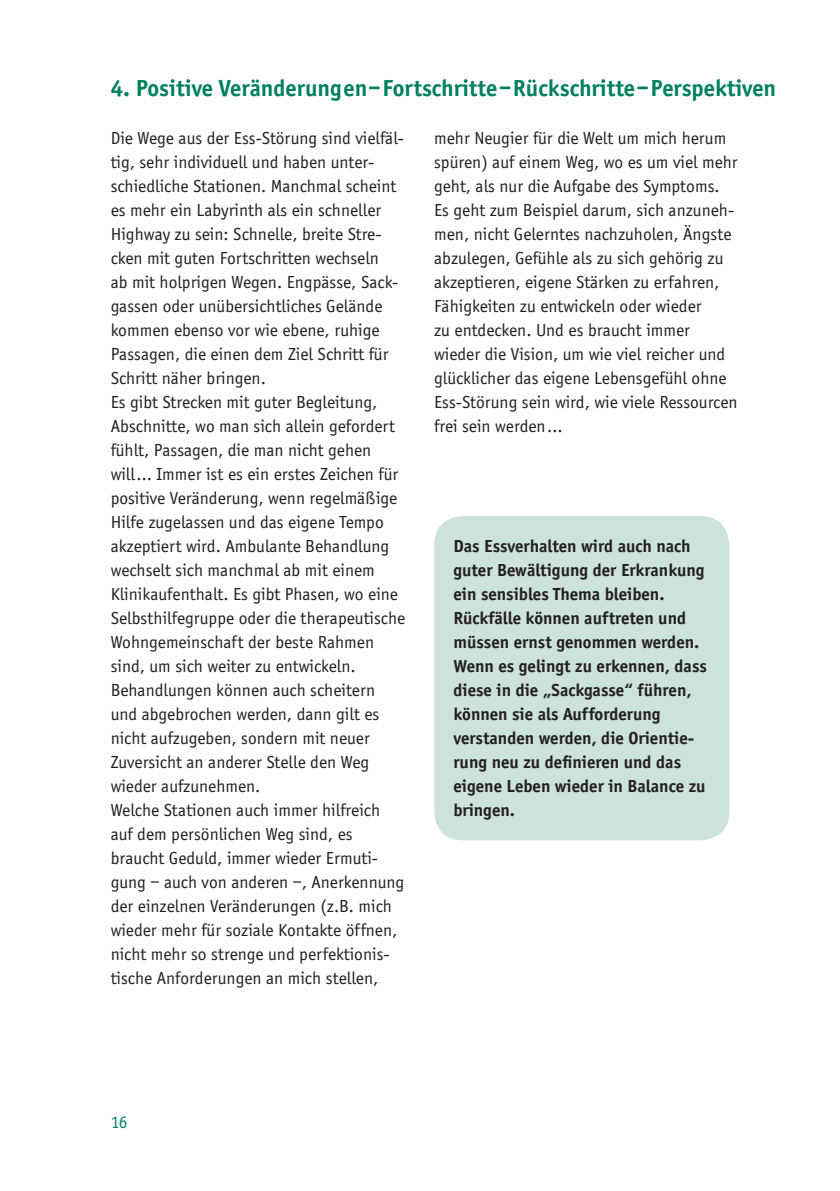
<style>
.page{position:relative;width:840px;height:1191px;background:#fff}
.page>*{position:absolute;margin:0;border:0;box-sizing:border-box;transform-origin:0 0}
.t1{font:700 24px "Officina Sans";color:#00805f}
.t2{font:18px/24px "Officina Sans";color:#231f20}
.t3{font:700 18px/24px "Officina Sans";color:#231f20}
.t4{font:18px "Officina Sans";color:#00805f}
</style>
<div class="page">
<div style="left:434px;top:516px;width:295px;height:324px;background:#cde2db;border-radius:28px"></div>
<h1 class="t1" style="left:111px;top:79px;width:666px">4. Positive Veränderungen–Fortschritte–Rückschritte–Perspektiven</h1>
<p class="t2" style="left:111px;top:127px;width:296px">Die Wege aus der Ess-Störung sind vielfäl&shy;tig, sehr individuell und haben unter&shy;schiedliche Stationen. Manchmal scheint es mehr ein Labyrinth als ein schneller Highway zu sein: Schnelle, breite Stre&shy;cken mit guten Fortschritten wechseln<br>ab mit holprigen Wegen. Engpässe, Sack&shy;gassen oder unübersichtliches Gelände kommen ebenso vor wie ebene, ruhige Passagen, die einen dem Ziel Schritt für Schritt näher bringen.<br>Es gibt Strecken mit guter Begleitung, Abschnitte, wo man sich allein gefordert fühlt, Passagen, die man nicht gehen will… Immer ist es ein erstes Zeichen für positive Veränderung, wenn regelmäßige Hilfe zugelassen und das eigene Tempo akzeptiert wird. Ambulante Behandlung wechselt sich manchmal ab mit einem Klinikaufenthalt. Es gibt Phasen, wo eine Selbsthilfegruppe oder die therapeutische Wohngemeinschaft der beste Rahmen sind, um sich weiter zu entwickeln.<br>Behandlungen können auch scheitern und abgebrochen werden, dann gilt es nicht aufzugeben, sondern mit neuer Zuversicht an anderer Stelle den Weg wieder aufzunehmen.<br>Welche Stationen auch immer hilfreich auf dem persönlichen Weg sind, es braucht Geduld, immer wieder Ermuti&shy;gung – auch von anderen –, Anerkennung der einzelnen Veränderungen (z.B. mich wieder mehr für soziale Kontakte öffnen, nicht mehr so strenge und perfektionis&shy;tische Anforderungen an mich stellen,</p>
<p class="t2" style="left:434px;top:127px;width:305px">mehr Neugier für die Welt um mich herum spüren) auf einem Weg, wo es um viel mehr geht, als nur die Aufgabe des Symptoms.<br>Es geht zum Beispiel darum, sich anzuneh&shy;men, nicht Gelerntes nachzuholen, Ängste abzulegen, Gefühle als zu sich gehörig zu akzeptieren, eigene Stärken zu erfahren, Fähigkeiten zu entwickeln oder wieder<br>zu entdecken. Und es braucht immer wieder die Vision, um wie viel reicher und glücklicher das eigene Lebensgefühl ohne Ess-Störung sein wird, wie viele Ressourcen frei sein werden…</p>
<p class="t3" style="left:453px;top:535px;width:255px">Das Essverhalten wird auch nach guter Bewältigung der Erkrankung ein sensibles Thema bleiben.<br>Rückfälle können auftreten und müssen ernst genommen werden.<br>Wenn es gelingt zu erkennen, dass diese in die „Sackgasse“ führen, können sie als Aufforderung verstanden werden, die Orientie&shy;rung neu zu definieren und das eigene Leben wieder in Balance zu bringen.</p>
<p class="t4" style="left:111px;top:1115px;width:18px">16</p>
</div>
